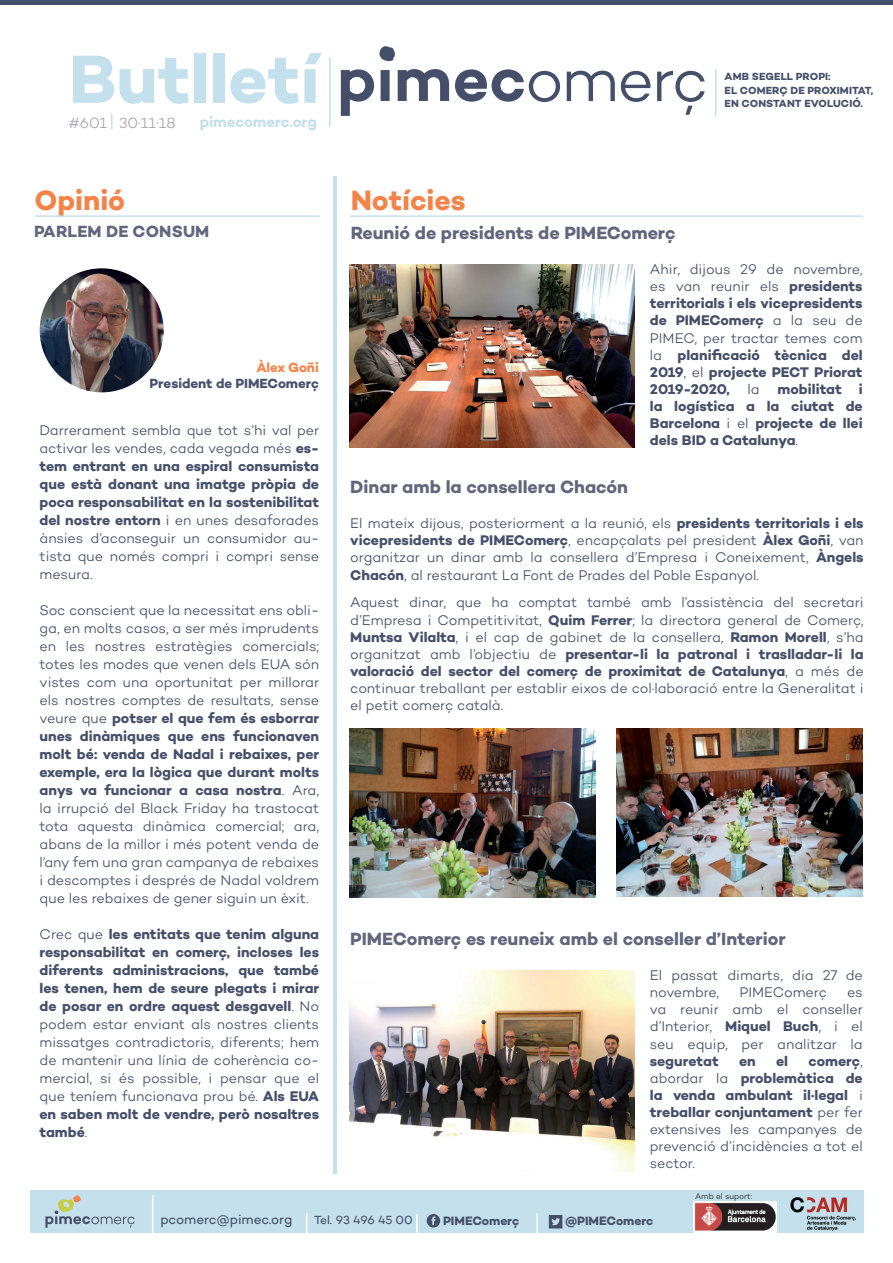
<style>
.page{position:relative;width:893px;height:1263px;background:#fff}
.page>*{position:absolute;margin:0;border:0;box-sizing:border-box;transform-origin:0 0}
.t1{font:700 69.15px "Campton";color:#c5e0ed}
.t2{font:700 28.5px "Campton";color:#f58349}
.t3{font:700 18px "Campton";color:#62667d}
.t4{font:700 16.5px "Campton";color:#62667d}
.t5{font:700 15px "Campton";color:#c5e0ed}
.t6{font:300 15px "Campton";color:#a6a6b4}
.t7{font:300 14.25px/18px "Campton";letter-spacing:-.005em;color:#454f6a;text-align:justify}
.t8{font:700 14.25px/18px "Campton";color:#454f6a;text-align:justify}
.t9{font:700 13.5px "Campton";color:#454f6a}
.t10{font:13.5px "Campton";letter-spacing:-.01em;color:#454f6a}
.t11{font:700 13.5px "Campton";color:#f58349}
.t12{font:700 12.3px "Campton";letter-spacing:-.01em;color:#454f6a}
.t13{font:12px "Campton";letter-spacing:-.015em;color:#454f6a}
.t14{font:700 10.5px/13.5px "Campton";letter-spacing:.01em;color:#454f6a}
.t15{font:300 8.25px "Campton";color:#231f20}
.s1{font-weight:700}
.s2{font-weight:300}
</style>
<div class="page">
<div style="left:30px;top:1190px;width:834px;height:43px;background:#c5e0ed"></div>
<hr style="left:329px;top:57px;width:2px;height:70px;background:#c5e0ed">
<hr style="left:715px;top:69px;width:1px;height:47px;background:#c5e0ed">
<svg style="left:45px;top:1195px;width:90px;height:33px"></svg>
<hr style="left:152px;top:1195px;width:1px;height:58px;background:#fff">
<hr style="left:306px;top:1213px;width:1px;height:33px;background:#fff">
<hr style="left:536px;top:1213px;width:2px;height:33px;background:#fff">
<hr style="left:416px;top:1214px;width:2px;height:32px;background:#fff">
<svg style="left:549px;top:1215px;width:13px;height:13px"></svg>
<div style="left:427px;top:1214px;width:13px;height:13px;background:#454e69;border-radius:50%"></div>
<svg style="left:431px;top:1216px;width:4px;height:9px"></svg>
<svg style="left:341px;top:69px;width:364px;height:47px"></svg>
<svg style="left:379px;top:46px;width:16px;height:15px"></svg>
<div style="left:0;top:0;width:893px;height:5px;background:#454f6a"></div>
<hr style="left:350px;top:215px;width:513px;height:2px;background:#c5e0ed">
<hr style="left:35px;top:215px;width:285px;height:2px;background:#c5e0ed">
<hr style="left:333px;top:176px;width:3px;height:998px;background:#c5e0ed">
<img style="left:790px;top:1197px;width:66px;height:34px">
<img style="left:694px;top:1201px;width:82px;height:31px">
<svg style="left:111px;top:114px;width:1px;height:15px"></svg>
<img style="left:40px;top:268px;width:124px;height:124px;border-radius:62px">
<img style="left:350px;top:264px;width:285px;height:183px">
<img style="left:350px;top:971px;width:285px;height:201px">
<img style="left:350px;top:729px;width:246px;height:168px">
<img style="left:616px;top:729px;width:247px;height:167px">
<h1 class="t1" style="left:69px;top:35px;width:252px">Butlletí</h1>
<p class="t6" style="left:69px;top:113px;width:108px">#601 30·11·18</p>
<h2 class="t2" style="left:34px;top:182px;width:92px">Opinió</h2>
<p class="t5" style="left:200px;top:112px;width:119px">pimecomerc.org</p>
<p class="t4" style="left:34px;top:221px;width:34px">PARLEM</p>
<p class="t4" style="left:106px;top:221px;width:40px">DE CONSUM</p>
<p class="t11" style="left:256px;top:359px;width:64px">Àlex Goñi</p>
<p class="t9" style="left:150px;top:375px;width:96px">President de PIMEC</p>
<p class="t9" style="left:278px;top:375px;width:42px">omerç</p>
<p class="t7" style="left:40px;top:421px;width:281px">Darrerament sembla que tot s’hi val per activar les vendes, cada vegada més <span class="s1">es&shy;tem entrant en una espiral consumista que està donant una imatge pròpia de poca responsabilitat en la sostenibilitat del nostre entorn</span> i en unes desaforades ànsies d’aconseguir un consumidor au&shy;tista que només compri i compri sense mesura.</p>
<p class="t7" style="left:40px;top:601px;width:281px">Soc conscient que la necessitat ens obli&shy;ga, en molts casos, a ser més imprudents en les nostres estratègies comercials; totes les modes que venen dels EUA són vistes com una oportunitat per millorar els nostres comptes de resultats, sense veure que <span class="s1">potser el que fem és esborrar unes dinàmiques que ens funcionaven molt bé: venda de Nadal i rebaixes, per exemple, era la lògica que durant molts anys va funcionar a casa nostra</span>. Ara, la irrupció del Black Friday ha trastocat tota aquesta dinàmica comercial; ara, abans de la millor i més potent venda de l’any fem una gran campanya de rebaixes i descomptes i després de Nadal voldrem que les rebaixes de gener siguin un èxit.</p>
<p class="t8" style="left:40px;top:925px;width:281px"><span class="s2">Crec que</span> les entitats que tenim alguna responsabilitat en comerç, incloses les diferents administracions, que també les tenen, hem de seure plegats i mirar de posar en ordre aquest desgavell<span class="s2">. No podem estar enviant als nostres clients missatges contradictoris, diferents; hem de mantenir una línia de coherència co&shy;mercial, si és possible, i pensar que el que teníem funcionava prou bé.</span> Als EUA en saben molt de vendre, però nosaltres també<span class="s2">.</span></p>
<h2 class="t2" style="left:351px;top:182px;width:116px">Notícies</h2>
<p class="t14" style="left:725px;top:70px;width:150px">Amb segell propi:<br>El comerç de proximitat, en constant evolució.</p>
<p class="t3" style="left:351px;top:221px;width:226px">Reunió de presidents de PIMEC</p>
<p class="t3" style="left:621px;top:221px;width:56px">omerç</p>
<p class="t8" style="left:650px;top:261px;width:214px;line-height:17.1px"><span class="s2">Ahir, dijous 29 de novembre, es van reunir els</span> presidents territorials i els vicepresidents de PIMEC</p>
<p class="t8" style="left:650px;top:312px;width:214px;line-height:17.1px;text-indent:71px">omerç <span class="s2">a la seu de PIMEC, per tractar temes com la</span> planificació tècnica del 2019<span class="s2">, el</span> projecte PECT</p>
<p class="t8" style="left:814px;top:363px;width:50px">Priorat</p>
<p class="t8" style="left:650px;top:380px;width:214px;line-height:17.1px;text-indent:128px">mobilitat i la logística a la ciutat de Barcelona <span class="s2">i el</span> projecte de llei dels BID</p>
<p class="t8" style="left:650px;top:380px;width:81px">2019-2020,</p>
<p class="t7" style="left:748px;top:380px;width:14px">la</p>
<p class="t8" style="left:710px;top:431px;width:90px">a Catalunya<span class="s2">.</span></p>
<p class="t3" style="left:350px;top:475px;width:279px">Dinar amb la consellera Chacón</p>
<p class="t8" style="left:350px;top:515px;width:515px;line-height:17.1px"><span class="s2">El mateix dijous, posteriorment a la reunió, els</span> presidents territorials i els vicepresidents de PIMEC</p>
<p class="t7" style="left:350px;top:532px;width:515px;line-height:17.1px;text-indent:175px"><span class="s1">omerç</span>, encapçalats pel president <span class="s1">Àlex Goñi</span>, van organitzar un dinar amb la consellera d’Empresa i Coneixement, <span class="s1">Àngels Chacón</span>, al restaurant La Font de Prades del Poble Espanyol.</p>
<p class="t7" style="left:350px;top:594px;width:515px;line-height:17.1px">Aquest dinar, que ha comptat també amb l’assistència del secretari d’Empresa i Competitivitat, <span class="s1">Quim Ferrer</span>; la directora general de Comerç, <span class="s1">Muntsa Vilalta</span>, i el cap de gabinet de la consellera, <span class="s1">Ramon Morell</span>, s’ha organitzat amb l’objectiu de <span class="s1">presentar-li la patronal i traslladar-li la valoració del sector del comerç de proximitat de Catalunya</span>, a més de continuar treballant per establir eixos de col·laboració entre la Generalitat i el petit comerç català.</p>
<p class="t3" style="left:350px;top:927px;width:12px">PIMEC</p>
<p class="t3" style="left:407px;top:927px;width:380px">omerç es reuneix amb el conseller d’Interior</p>
<p class="t7" style="left:650px;top:966px;width:214px;line-height:17.1px">El passat dimarts, dia 27 de novembre,</p>
<p class="t7" style="left:739px;top:983px;width:89px">PIMEComerç</p>
<p class="t7" style="left:650px;top:983px;width:214px;line-height:17.1px;text-indent:197px">es va reunir amb el conseller d’Interior, <span class="s1">Miquel Buch</span>, i el seu equip, per analitzar la</p>
<p class="t8" style="left:650px;top:1051px;width:70px">seguretat</p>
<p class="t8" style="left:739px;top:1051px;width:18px">en</p>
<p class="t8" style="left:776px;top:1051px;width:14px">el</p>
<p class="t7" style="left:650px;top:1052px;width:214px;line-height:17.1px;text-indent:159px"><span class="s1">comerç</span>, abordar la <span class="s1">problemàtica de la venda ambulant il·legal</span> i <span class="s1">treballar conjuntament</span> per fer extensives les campanyes de prevenció d’incidències a tot el sector.</p>
<p class="t15" style="left:695px;top:1191px;width:59px">Amb el suport:</p>
<p class="t10" style="left:160px;top:1211px;width:133px">pcomerc@pimec.org</p>
<p class="t13" style="left:314px;top:1212px;width:100px">Tel. 93 496 45 00</p>
<p class="t12" style="left:443px;top:1213px;width:78px">PIMEComerç</p>
<p class="t12" style="left:565px;top:1213px;width:90px">@PIMEComerc</p>
</div>
